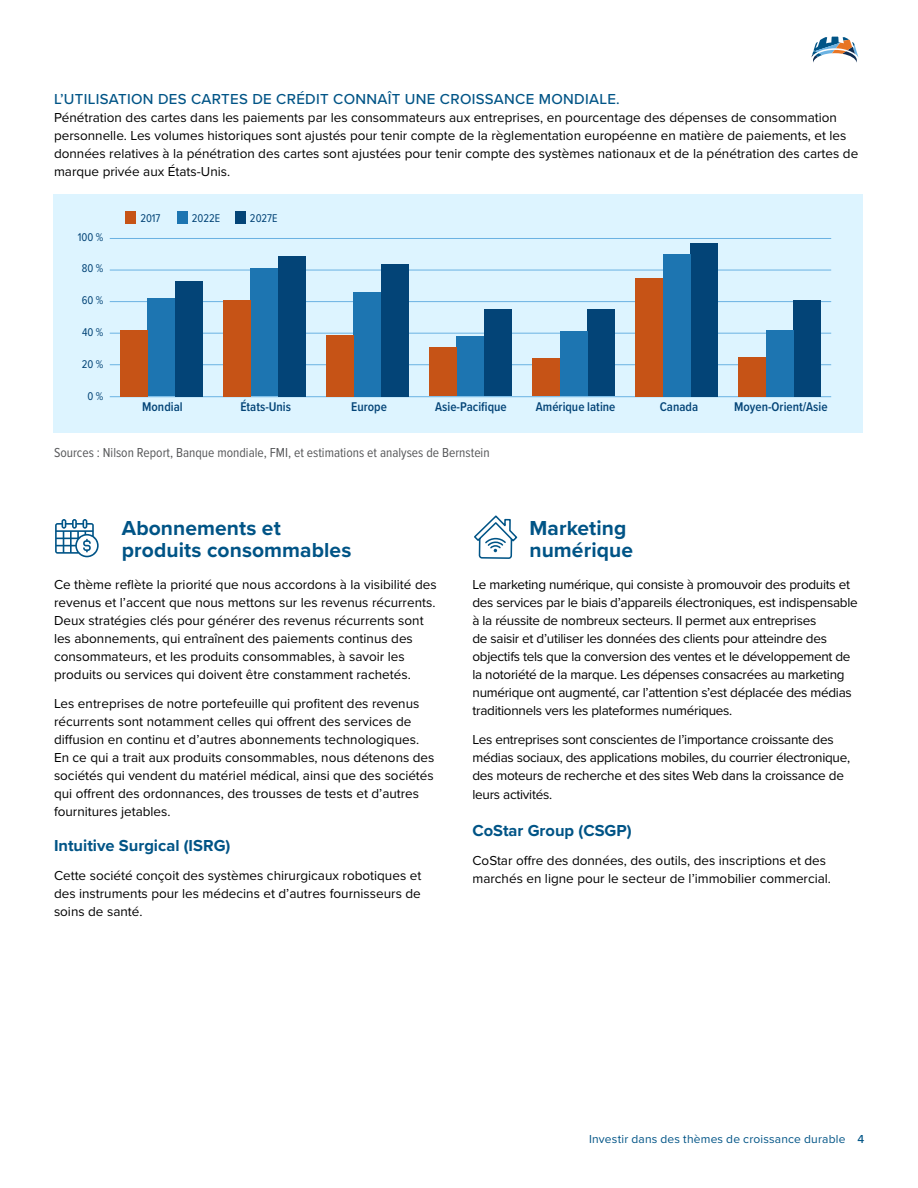
<style>
.page{position:relative;width:918px;height:1188px;background:#fff}
.page>*{position:absolute;margin:0;border:0;box-sizing:border-box;transform-origin:0 0}
.H3{font:700 21px/22.5px "Proxima Nova";letter-spacing:.005em;color:#005486}
.Body{font:700 16.5px "Proxima Nova";color:#005486}
.H4{font:700 16.5px "Proxima Nova";color:#005486}
.Chart_title{font:500 15px "Proxima Nova";letter-spacing:.02em;color:#005486}
.Body-2{font:13.5px/18px "Proxima Nova";color:#000}
.Body-3{font:13.5px/18px "Proxima Nova";letter-spacing:-.02em;color:#000}
.H3-2{font:13.5px "Proxima Nova Cond";color:#58595b}
.t1{font:600 13.05px "Proxima Nova Cond";color:#034477}
.t2{font:12px "Proxima Nova";letter-spacing:.015em;color:#005486}
.t3{font:11.7px "Proxima Nova Cond";color:#034477}
.s1{font-weight:500}
</style>
<div class="page">
<div style="left:53px;top:194px;width:810px;height:239px;background:#ddf4ff"></div>
<svg style="left:811px;top:37px;width:48px;height:26px"></svg>
<div style="left:177px;top:212px;width:11px;height:12px;background:#1d75b1"></div>
<hr style="left:110px;top:396px;width:721px;height:1px;background:#6ab2e2">
<hr style="left:110px;top:364px;width:721px;height:1px;background:#6ab2e2">
<hr style="left:110px;top:333px;width:721px;height:1px;background:#6ab2e2">
<hr style="left:110px;top:301px;width:721px;height:1px;background:#6ab2e2">
<hr style="left:110px;top:270px;width:721px;height:1px;background:#6ab2e2">
<hr style="left:110px;top:238px;width:721px;height:1px;background:#6ab2e2">
<div style="left:175px;top:281px;width:28px;height:115px;background:#034477"></div>
<div style="left:278px;top:256px;width:28px;height:140px;background:#034477"></div>
<div style="left:381px;top:264px;width:28px;height:132px;background:#034477"></div>
<div style="left:484px;top:310px;width:28px;height:86px;background:#034477"></div>
<div style="left:587px;top:310px;width:28px;height:86px;background:#034477"></div>
<div style="left:690px;top:243px;width:28px;height:153px;background:#034477"></div>
<div style="left:793px;top:300px;width:28px;height:96px;background:#034477"></div>
<div style="left:148px;top:298px;width:27px;height:98px;background:#1d75b1"></div>
<div style="left:251px;top:268px;width:27px;height:128px;background:#1d75b1"></div>
<div style="left:354px;top:292px;width:27px;height:104px;background:#1d75b1"></div>
<div style="left:457px;top:336px;width:27px;height:60px;background:#1d75b1"></div>
<div style="left:560px;top:332px;width:27px;height:64px;background:#1d75b1"></div>
<div style="left:663px;top:254px;width:27px;height:142px;background:#1d75b1"></div>
<div style="left:766px;top:330px;width:27px;height:66px;background:#1d75b1"></div>
<div style="left:120px;top:330px;width:28px;height:66px;background:#c65316"></div>
<div style="left:223px;top:300px;width:28px;height:96px;background:#c65316"></div>
<div style="left:326px;top:335px;width:28px;height:61px;background:#c65316"></div>
<div style="left:429px;top:347px;width:28px;height:49px;background:#c65316"></div>
<div style="left:532px;top:358px;width:28px;height:38px;background:#c65316"></div>
<div style="left:635px;top:278px;width:28px;height:118px;background:#c65316"></div>
<div style="left:738px;top:357px;width:28px;height:39px;background:#c65316"></div>
<div style="left:125px;top:211px;width:11px;height:13px;background:#c65316"></div>
<div style="left:235px;top:211px;width:11px;height:13px;background:#034477"></div>
<svg style="left:474px;top:515px;width:44px;height:44px"></svg>
<svg style="left:55px;top:519px;width:44px;height:38px"></svg>
<p class="Chart_title" style="left:54px;top:87px;width:567px">L’UTILISATION DES CARTES DE CRÉDIT CONNAÎT UNE CROISSANCE MONDIALE.</p>
<p class="Body-2" style="left:54px;top:108px;width:806px">Pénétration des cartes dans les paiements par les consommateurs aux entreprises, en pourcentage des dépenses de consommation personnelle. Les volumes historiques sont ajustés pour tenir compte de la règlementation européenne en matière de paiements, et les données relatives à la pénétration des cartes sont ajustées pour tenir compte des systèmes nationaux et de la pénétration des cartes de marque privée aux États-Unis.</p>
<p class="t3" style="left:140px;top:210px;width:22px">2017</p>
<p class="t3" style="left:192px;top:210px;width:30px">2022E</p>
<p class="t3" style="left:250px;top:209px;width:29px">2027E</p>
<p class="t3" style="left:78px;top:228px;width:27px">100 %</p>
<p class="t3" style="left:82px;top:260px;width:23px">80 %</p>
<p class="t3" style="left:82px;top:292px;width:23px">60 %</p>
<p class="t3" style="left:82px;top:324px;width:23px">40 %</p>
<p class="t3" style="left:82px;top:355px;width:23px">20 %</p>
<p class="t3" style="left:87px;top:387px;width:18px">0 %</p>
<p class="t1" style="left:142px;top:397px;width:42px">Mondial</p>
<p class="t1" style="left:240px;top:397px;width:52px">États-Unis</p>
<p class="t1" style="left:351px;top:397px;width:37px">Europe</p>
<p class="t1" style="left:435px;top:397px;width:73px">Asie-Pacifique</p>
<p class="t1" style="left:536px;top:397px;width:81px">Amérique latine</p>
<p class="t1" style="left:660px;top:397px;width:40px">Canada</p>
<p class="t1" style="left:734px;top:397px;width:95px">Moyen-Orient/Asie</p>
<p class="H3-2" style="left:54px;top:443px;width:437px">Sources : Nilson Report, Banque mondiale, FMI, et estimations et analyses de Bernstein</p>
<p class="H3" style="left:122px;top:516px;width:231px">Abonnements et produits consommables</p>
<p class="Body-2" style="left:54px;top:575px;width:384px">Ce thème reflète la priorité que nous accordons à la visibilité des revenus et l’accent que nous mettons sur les revenus récurrents.<br>Deux stratégies clés pour générer des revenus récurrents sont les abonnements, qui entraînent des paiements continus des consommateurs, et les produits consommables, à savoir les produits ou services qui doivent être constamment rachetés.</p>
<p class="Body-2" style="left:54px;top:694px;width:382px">Les entreprises de notre portefeuille qui profitent des revenus récurrents sont notamment celles qui offrent des services de diffusion en continu et d’autres abonnements technologiques.<br>En ce qui a trait aux produits consommables, nous détenons des sociétés qui vendent du matériel médical, ainsi que des sociétés qui offrent des ordonnances, des trousses de tests et d’autres fournitures jetables.</p>
<p class="Body" style="left:54px;top:833px;width:178px">Intuitive Surgical (ISRG)</p>
<p class="Body-2" style="left:54px;top:866px;width:369px;text-align:justify">Cette société conçoit des systèmes chirurgicaux robotiques et des instruments pour les médecins et d’autres fournisseurs de soins de santé.</p>
<p class="H3" style="left:529px;top:516px;width:105px">Marketing numérique</p>
<p class="Body-3" style="left:472px;top:575px;width:387px">Le marketing numérique, qui consiste à promouvoir des produits et des services par le biais d’appareils électroniques, est indispensable à la réussite de nombreux secteurs. Il permet aux entreprises<br>de saisir et d’utiliser les données des clients pour atteindre des objectifs tels que la conversion des ventes et le développement de la notoriété de la marque. Les dépenses consacrées au marketing numérique ont augmenté, car l’attention s’est déplacée des médias traditionnels vers les plateformes numériques.</p>
<p class="Body-3" style="left:472px;top:730px;width:379px">Les entreprises sont conscientes de l’importance croissante des médias sociaux, des applications mobiles, du courrier électronique, des moteurs de recherche et des sites Web dans la croissance de</p>
<p class="Body-3" style="left:472px;top:785px;width:81px">leurs activités.</p>
<p class="H4" style="left:472px;top:818px;width:161px">CoStar Group (CSGP)</p>
<p class="Body-2" style="left:472px;top:851px;width:360px">CoStar offre des données, des outils, des inscriptions et des marchés en ligne pour le secteur de l’immobilier commercial.</p>
<p class="t2" style="left:589px;top:1131px;width:277px">Investir dans des thèmes de croissance durable <span class="s1">4</span></p>
</div>
